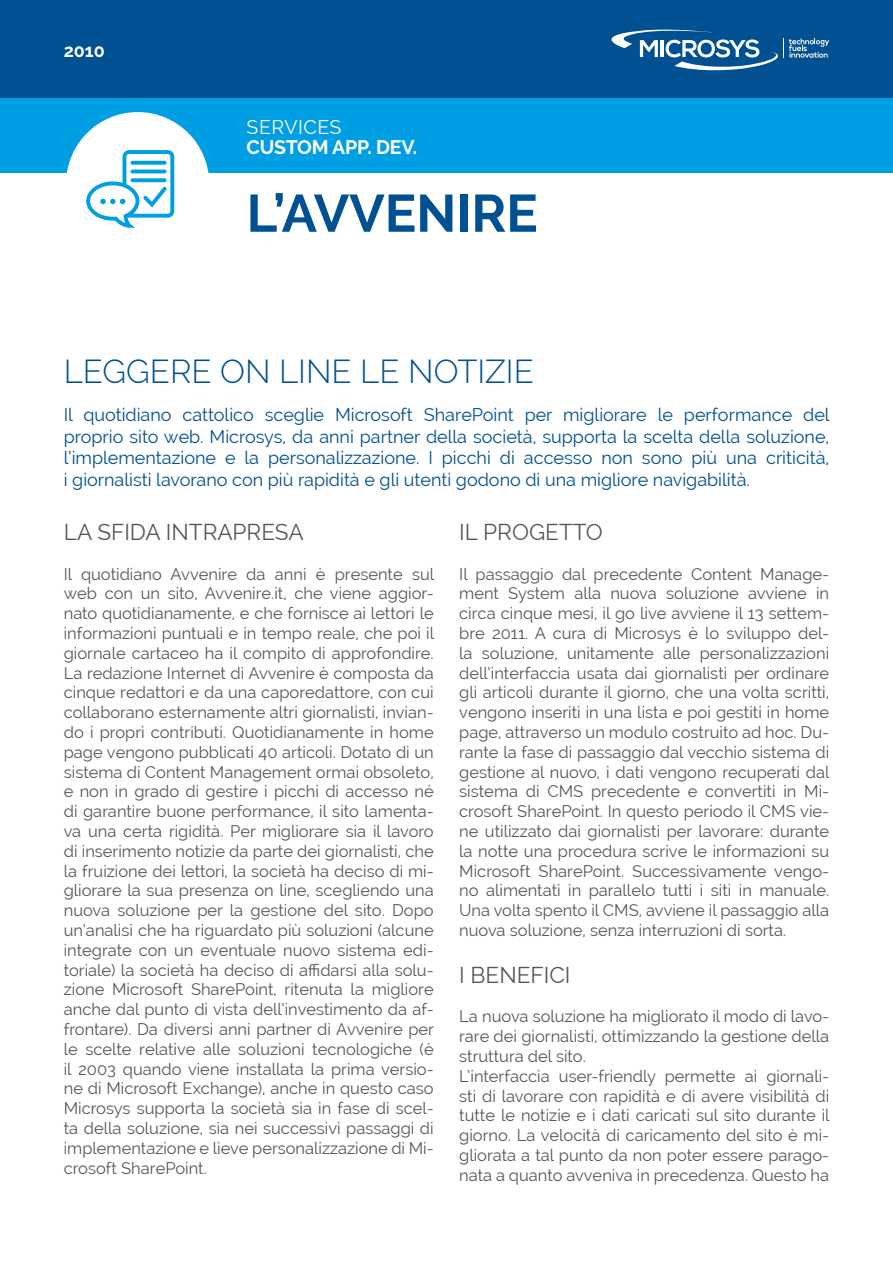
<style>
.page{position:relative;width:893px;height:1263px;background:#fff}
.page>*{position:absolute;margin:0;border:0;box-sizing:border-box;transform-origin:0 0}
.t1{font:700 52.5px "Raleway";color:#005092}
.t2{font:300 33px "Raleway";color:#005092}
.t3{font:22.5px "Raleway";color:#575756}
.t4{font:700 19.5px "Raleway";letter-spacing:-.01em;color:#fff}
.t5{font:19.5px "Raleway";letter-spacing:.025em;color:#fff}
.t6{font:18px/21.6px "Raleway";color:#005092;text-align:justify}
.t7{font:700 18px "Raleway";color:#fff}
.t8{font:16.5px/19.8px "Raleway";color:#575756;text-align:justify}
</style>
<div class="page">
<div style="left:0;top:98px;width:893px;height:74px;background:#009fe3"></div>
<div style="left:0;top:0;width:893px;height:98px;background:#005092"></div>
<svg style="left:611px;top:29px;width:218px;height:42px"></svg>
<div style="left:66px;top:112px;width:143px;height:143px;background:#fff;border-radius:50%"></div>
<svg style="left:86px;top:150px;width:88px;height:78px"></svg>
<p class="t7" style="left:64px;top:41px;width:43px">2010</p>
<p class="t5" style="left:247px;top:115px;width:96px">SERVICES</p>
<p class="t4" style="left:247px;top:136px;width:172px">CUSTOM APP. DEV.</p>
<h1 class="t1" style="left:247px;top:183px;width:293px">L’AVVENIRE</h1>
<h2 class="t2" style="left:64px;top:352px;width:472px">LEGGERE ON LINE LE NOTIZIE</h2>
<p class="t6" style="left:64px;top:404px;width:767px">Il quotidiano cattolico sceglie Microsoft SharePoint per migliorare le performance del proprio sito web. Microsys, da anni partner della società, supporta la scelta della soluzione, l’implementazione e la personalizzazione. I picchi di accesso non sono più una criticità, i giornalisti lavorano con più rapidità e gli utenti godono di una migliore navigabilità.</p>
<h3 class="t3" style="left:64px;top:519px;width:241px">LA SFIDA INTRAPRESA</h3>
<p class="t8" style="left:64px;top:564px;width:372px">Il quotidiano Avvenire da anni è presente sul web con un sito, Avvenire.it, che viene aggior&shy;nato quotidianamente, e che fornisce ai lettori le informazioni puntuali e in tempo reale, che poi il giornale cartaceo ha il compito di approfondire.<br>La redazione Internet di Avvenire è composta da cinque redattori e da una caporedattore, con cui collaborano esternamente altri giornalisti, invian&shy;do i propri contributi. Quotidianamente in home page vengono pubblicati 40 articoli. Dotato di un sistema di Content Management ormai obsoleto, e non in grado di gestire i picchi di accesso né di garantire buone performance, il sito lamenta&shy;va una certa rigidità. Per migliorare sia il lavoro di inserimento notizie da parte dei giornalisti, che la fruizione dei lettori, la società ha deciso di mi&shy;gliorare la sua presenza on line, scegliendo una nuova soluzione per la gestione del sito. Dopo un’analisi che ha riguardato più soluzioni (alcune integrate con un eventuale nuovo sistema edi&shy;toriale) la società ha deciso di affidarsi alla solu&shy;zione Microsoft SharePoint, ritenuta la migliore anche dal punto di vista dell’investimento da af&shy;frontare). Da diversi anni partner di Avvenire per le scelte relative alle soluzioni tecnologiche (è il 2003 quando viene installata la prima versio&shy;ne di Microsoft Exchange), anche in questo caso Microsys supporta la società sia in fase di scel&shy;ta della soluzione, sia nei successivi passaggi di implementazione e lieve personalizzazione di Mi&shy;crosoft SharePoint.</p>
<h3 class="t3" style="left:459px;top:519px;width:145px">IL PROGETTO</h3>
<p class="t8" style="left:459px;top:564px;width:372px">Il passaggio dal precedente Content Manage&shy;ment System alla nuova soluzione avviene in circa cinque mesi, il go live avviene il 13 settem&shy;bre 2011. A cura di Microsys è lo sviluppo del&shy;la soluzione, unitamente alle personalizzazioni dell’interfaccia usata dai giornalisti per ordinare gli articoli durante il giorno, che una volta scritti, vengono inseriti in una lista e poi gestiti in home page, attraverso un modulo costruito ad hoc. Du&shy;rante la fase di passaggio dal vecchio sistema di gestione al nuovo, i dati vengono recuperati dal sistema di CMS precedente e convertiti in Mi&shy;crosoft SharePoint. In questo periodo il CMS vie&shy;ne utilizzato dai giornalisti per lavorare: durante la notte una procedura scrive le informazioni su Microsoft SharePoint. Successivamente vengo&shy;no alimentati in parallelo tutti i siti in manuale.<br>Una volta spento il CMS, avviene il passaggio alla nuova soluzione, senza interruzioni di sorta.</p>
<h3 class="t3" style="left:459px;top:962px;width:113px">I BENEFICI</h3>
<p class="t8" style="left:459px;top:1007px;width:372px;text-align:left">La nuova soluzione ha migliorato il modo di lavo&shy;rare dei giornalisti, ottimizzando la gestione della struttura del sito.<br>L’interfaccia user-friendly permette ai giornali&shy;sti di lavorare con rapidità e di avere visibilità di tutte le notizie e i dati caricati sul sito durante il giorno. La velocità di caricamento del sito è mi&shy;gliorata a tal punto da non poter essere parago&shy;nata a quanto avveniva in precedenza. Questo ha</p>
</div>
